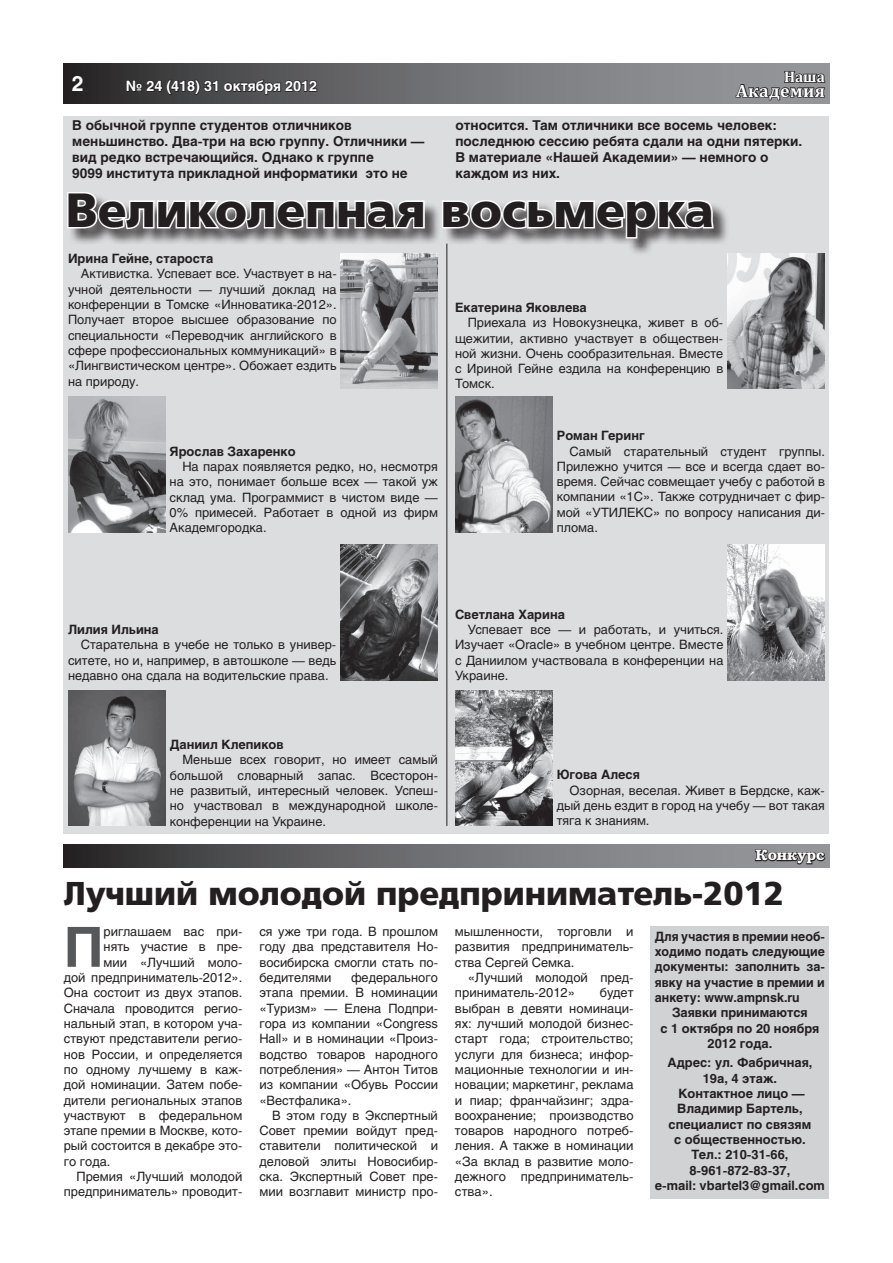
<style>
.page{position:relative;width:893px;height:1263px;background:#fff}
.page>*{position:absolute;margin:0;border:0;box-sizing:border-box;transform-origin:0 0}
.t1{font:700 54.9px "Helios";color:#57585a}
.t2{font:700 48px "AG Foreigner";color:#231f20}
.t3{font:700 33px "AG Foreigner";color:#231f20}
.t4{font:700 21px "Helios";color:#fff}
.t5{font:700 17.85px "Cambria";letter-spacing:.02em;color:#fff}
.t6{font:700 15.3px "Cambria";color:#fff}
.t7{font:600 15px "Bookman C";color:#fff}
.t8{font:700 14.25px "Helios";color:#fff}
.t9{font:700 13.5px/16.2px "Helios";color:#231f20}
.t10{font:12.75px/15.3px "Helios";color:#231f20;text-align:justify}
.t11{font:700 12.75px/15.3px "Helios";color:#231f20;text-align:center}
</style>
<div class="page">
<svg style="left:64px;top:64px;width:765px;height:39px;background:#6a6b6d"></svg>
<svg style="left:734px;top:70px;width:92px;height:31px;background:#6b6b6d"></svg>
<svg style="left:125px;top:78px;width:193px;height:18px;background:#3b393b"></svg>
<div style="left:64px;top:116px;width:765px;height:717px;background:#dcdddf"></div>
<svg style="left:64px;top:845px;width:765px;height:22px;background:#666769"></svg>
<svg style="left:754px;top:844px;width:72px;height:21px;background:#6b6b6d"></svg>
<div style="left:68px;top:193px;width:793px;height:88px;background:#231f20;opacity:.75"></div>
<svg style="left:67px;top:192px;width:359px;height:40px"></svg>
<svg style="left:440px;top:193px;width:275px;height:47px"></svg>
<img style="left:341px;top:253px;width:97px;height:136px">
<img style="left:728px;top:253px;width:97px;height:136px">
<img style="left:455px;top:397px;width:98px;height:135px">
<img style="left:68px;top:397px;width:97px;height:135px">
<img style="left:341px;top:545px;width:97px;height:135px">
<img style="left:728px;top:545px;width:97px;height:135px">
<img style="left:68px;top:690px;width:97px;height:136px">
<img style="left:455px;top:690px;width:97px;height:135px">
<div style="left:651px;top:926px;width:178px;height:273px;background:#d1d2d4"></div>
<hr style="left:446px;top:244px;width:1px;height:582px;background:#231f20">
<h3 class="t4" style="left:72px;top:71px;width:13px">2</h3>
<p class="t8" style="left:126px;top:78px;width:193px">№ 24 (418) 31 октября 2012</p>
<p class="t6" style="left:784px;top:66px;width:42px">Наша</p>
<h3 class="t5" style="left:736px;top:78px;width:90px">Академия</h3>
<p class="t9" style="left:72px;top:117px;width:354px">В обычной группе студентов отличников меньшинство. Два-три на всю группу. Отличники — вид редко встречающийся. Однако к группе<br>9099 института прикладной информатики это не</p>
<p class="t9" style="left:455px;top:117px;width:348px">относится. Там отличники все восемь человек: последнюю сессию ребята сдали на одни пятерки.<br>В материале «Нашей Академии» — немного о каждом из них.</p>
<h2 class="t2" style="left:66px;top:183px;width:650px">Великолепная восьмерка</h2>
<p class="t11" style="left:68px;top:251px;width:147px">Ирина Гейне, староста</p>
<p class="t10" style="left:68px;top:266px;width:270px;text-indent:13px">Активистка. Успевает все. Участвует в на&shy;учной деятельности — лучший доклад на конференции в Томске «Инноватика-2012».<br>Получает второе высшее образование по специальности «Переводчик английского в сфере профессиональных коммуникаций» в «Лингвистическом центре». Обожает ездить на природу.</p>
<p class="t11" style="left:170px;top:443px;width:128px">Ярослав Захаренко</p>
<p class="t10" style="left:170px;top:459px;width:270px;text-indent:13px">На парах появляется редко, но, несмотря на это, понимает больше всех — такой уж склад ума. Программист в чистом виде — 0% примесей. Работает в одной из фирм Академгородка.</p>
<p class="t11" style="left:455px;top:300px;width:133px">Екатерина Яковлева</p>
<p class="t10" style="left:455px;top:315px;width:270px;text-indent:13px">Приехала из Новокузнецка, живет в об&shy;щежитии, активно участвует в обществен&shy;ной жизни. Очень сообразительная. Вместе с Ириной Гейне ездила на конференцию в Томск.</p>
<p class="t11" style="left:557px;top:428px;width:89px">Роман Геринг</p>
<p class="t10" style="left:557px;top:443px;width:270px;text-indent:13px">Самый старательный студент группы.<br>Прилежно учится — все и всегда сдает во&shy;время. Сейчас совмещает учебу с работой в компании «1С». Также сотрудничает с фир&shy;мой «УТИЛЕКС» по вопросу написания ди&shy;плома.</p>
<p class="t11" style="left:68px;top:622px;width:92px">Лилия Ильина</p>
<p class="t10" style="left:68px;top:637px;width:270px;text-indent:13px">Старательна в учебе не только в универ&shy;ситете, но и, например, в автошколе — ведь недавно она сдала на водительские права.</p>
<p class="t11" style="left:455px;top:607px;width:111px">Светлана Харина</p>
<p class="t10" style="left:455px;top:622px;width:270px;text-indent:13px">Успевает все — и работать, и учиться.<br>Изучает «Oracle» в учебном центре. Вместе с Даниилом участвовала в конференции на Украине.</p>
<p class="t11" style="left:170px;top:737px;width:115px">Даниил Клепиков</p>
<p class="t10" style="left:170px;top:752px;width:270px;text-indent:13px">Меньше всех говорит, но имеет самый большой словарный запас. Всесторон&shy;не развитый, интересный человек. Успеш&shy;но участвовал в международной школе&shy;конференции на Украине.</p>
<p class="t11" style="left:557px;top:767px;width:85px">Югова Алеся</p>
<p class="t10" style="left:557px;top:782px;width:270px;text-indent:13px">Озорная, веселая. Живет в Бердске, каж&shy;дый день ездит в город на учебу — вот такая тяга к знаниям.</p>
<p class="t7" style="left:755px;top:846px;width:71px">Конкурс</p>
<h3 class="t3" style="left:64px;top:875px;width:722px">Лучший молодой предприниматель-2012</h3>
<h1 class="t1" style="left:64px;top:915px;width:41px">П</h1>
<p class="t10" style="left:104px;top:924px;width:140px">риглашаем вас при-</p>
<p class="t10" style="left:259px;top:924px;width:180px">ся уже три года. В прошлом году два представителя Но&shy;восибирска смогли стать по&shy;бедителями</p>
<p class="t10" style="left:455px;top:924px;width:180px">мышленности, торговли и развития предприниматель&shy;ства Сергей Семка.</p>
<p class="t10" style="left:455px;top:970px;width:179px;text-indent:13px">«Лучший молодой пред&shy;приниматель-2012»</p>
<p class="t11" style="left:655px;top:928px;width:172px;text-align:justify">Для участия в премии необ&shy;ходимо подать следующие документы: заполнить за&shy;явку на участие в премии и анкету: www.ampnsk.ru</p>
<p class="t11" style="left:660px;top:1005px;width:161px">Заявки принимаются<br>с 1 октября по 20 ноября<br>2012 года.</p>
<p class="t11" style="left:655px;top:1055px;width:172px">Адрес: ул. Фабричная,<br>19а, 4 этаж.<br>Контактное лицо —<br>Владимир Бартель, специалист по связям<br>с общественностью.<br>Тел.: 210-31-66,<br>8-961-872-83-37,<br>e-mail: vbartel3@gmail.com</p>
<p class="t10" style="left:104px;top:939px;width:140px">нять участие в пре-</p>
<p class="t10" style="left:104px;top:954px;width:140px">мии «Лучший моло-</p>
<p class="t10" style="left:64px;top:970px;width:180px">дой предприниматель-2012».</p>
<p class="t10" style="left:64px;top:985px;width:180px">Она состоит из двух этапов.</p>
<p class="t10" style="left:64px;top:1000px;width:180px">Сначала проводится регио-</p>
<p class="t10" style="left:64px;top:1016px;width:180px">нальный этап, в котором уча-</p>
<p class="t10" style="left:64px;top:1031px;width:180px">ствуют представители регио-</p>
<p class="t10" style="left:64px;top:1046px;width:180px">нов России, и определяется</p>
<p class="t10" style="left:64px;top:1061px;width:180px">по одному лучшему в каж-</p>
<p class="t10" style="left:64px;top:1077px;width:180px">дой номинации. Затем побе-</p>
<p class="t10" style="left:64px;top:1092px;width:180px">дители региональных этапов</p>
<p class="t10" style="left:64px;top:1107px;width:180px">участвуют в федеральном</p>
<p class="t10" style="left:64px;top:1123px;width:180px">этапе премии в Москве, кото-</p>
<p class="t10" style="left:64px;top:1138px;width:180px">рый состоится в декабре это-</p>
<p class="t10" style="left:64px;top:1153px;width:48px">го года.</p>
<p class="t10" style="left:77px;top:1169px;width:167px">Премия «Лучший молодой</p>
<p class="t10" style="left:64px;top:1184px;width:180px">предприниматель» проводит-</p>
<p class="t10" style="left:259px;top:970px;width:180px;text-indent:92px">федерального этапа премии. В номинации «Туризм» — Елена Подпри&shy;гора из компании «Congress Hall» и в номинации «Произ&shy;водство товаров народного потребления» — Антон Титов из компании «Обувь России «Вестфалика».</p>
<p class="t10" style="left:259px;top:1107px;width:180px;text-indent:13px">В этом году в Экспертный Совет премии войдут пред&shy;ставители политической и деловой элиты Новосибир&shy;ска. Экспертный Совет пре&shy;мии возглавит министр про-</p>
<p class="t10" style="left:455px;top:985px;width:180px;text-indent:145px">будет выбран в девяти номинаци&shy;ях: лучший молодой бизнес&shy;старт года; строительство; услуги для бизнеса; инфор&shy;мационные технологии и ин&shy;новации; маркетинг, реклама и пиар; франчайзинг; здра&shy;воохранение; производство товаров народного потреб&shy;ления. А также в номинации «За вклад в развитие моло&shy;дежного предприниматель&shy;ства».</p>
</div>
